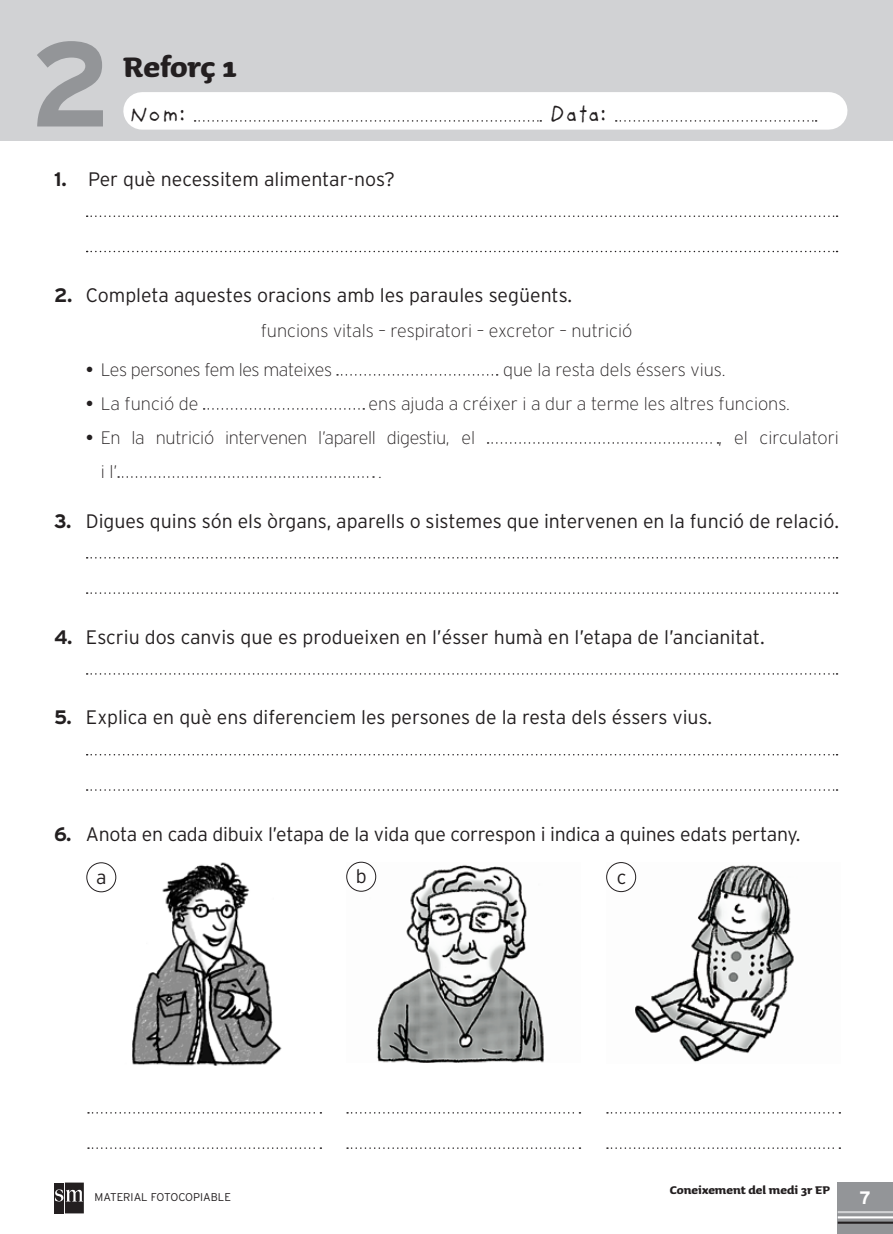
<style>
.page{position:relative;width:893px;height:1234px;background:#fff}
.page>*{position:absolute;margin:0;border:0;box-sizing:border-box;transform-origin:0 0}
.t1{font:700 120px "Interstate";color:#939598}
.t2{font:700 36px "Sauna";color:#231f20}
.t3{font:24px "Providence Sans";color:#231f20}
.t4{font:300 19.5px "Interstate";color:#231f20}
.t5{font:200 18px "Interstate";color:#231f20}
.t6{font:200 18px "Interstate";letter-spacing:-.02em;color:#231f20}
.t7{font:200 18px "Interstate";letter-spacing:-.025em;color:#231f20}
.t8{font:700 18px "Interstate";color:#fff}
.t9{font:700 14.25px "Sauna";color:#231f20}
.t10{font:300 11.25px "Interstate";color:#231f20}
.s1{font-weight:700}
.s2{font-weight:400}
.s3{font-size:19.5px}
</style>
<div class="page">
<div style="left:838px;top:1182px;width:54px;height:51px;background:#939598"></div>
<hr style="left:838px;top:1210px;width:54px;height:2px;background:#d1d2d4">
<hr style="left:838px;top:1215px;width:54px;height:3px;background:#fff">
<hr style="left:838px;top:1221px;width:54px;height:2px;background:#231f20">
<div style="left:54px;top:1182px;width:10px;height:31px;background:#231f20"></div>
<div style="left:65px;top:1182px;width:19px;height:31px;background:#231f20"></div>
<svg style="left:55px;top:1188px;width:27px;height:13px"></svg>
<div style="left:0;top:0;width:892px;height:140px;background:#d1d2d4"></div>
<div style="left:142px;top:92px;width:687px;height:38px;background:#fff"></div>
<svg style="left:195px;top:120px;width:346px;height:2px"></svg>
<svg style="left:616px;top:120px;width:201px;height:2px"></svg>
<svg style="left:87px;top:215px;width:750px;height:2px"></svg>
<svg style="left:87px;top:251px;width:750px;height:1px"></svg>
<svg style="left:337px;top:374px;width:161px;height:1px"></svg>
<svg style="left:204px;top:408px;width:160px;height:1px"></svg>
<svg style="left:488px;top:442px;width:230px;height:1px"></svg>
<svg style="left:118px;top:476px;width:256px;height:1px"></svg>
<svg style="left:87px;top:557px;width:750px;height:1px"></svg>
<svg style="left:87px;top:592px;width:750px;height:1px"></svg>
<svg style="left:87px;top:673px;width:750px;height:1px"></svg>
<svg style="left:87px;top:754px;width:750px;height:1px"></svg>
<svg style="left:87px;top:789px;width:750px;height:1px"></svg>
<img style="left:86px;top:862px;width:196px;height:202px">
<div style="left:87px;top:862px;width:29px;height:29px;background:#fff;border-radius:50%"></div>
<div style="left:86px;top:862px;width:30px;height:30px;border:1px solid #231f20;border-radius:50%"></div>
<svg style="left:88px;top:1112px;width:233px;height:1px"></svg>
<svg style="left:88px;top:1147px;width:233px;height:1px"></svg>
<img style="left:346px;top:863px;width:199px;height:199px">
<div style="left:347px;top:862px;width:29px;height:29px;background:#fff;border-radius:50%"></div>
<div style="left:346px;top:861px;width:30px;height:30px;border:1px solid #231f20;border-radius:50%"></div>
<svg style="left:347px;top:1112px;width:233px;height:1px"></svg>
<svg style="left:347px;top:1147px;width:233px;height:1px"></svg>
<img style="left:606px;top:862px;width:188px;height:200px">
<div style="left:607px;top:862px;width:29px;height:29px;background:#fff;border-radius:50%"></div>
<div style="left:606px;top:862px;width:30px;height:29px;border:1px solid #231f20;border-radius:50%"></div>
<svg style="left:607px;top:1112px;width:233px;height:1px"></svg>
<svg style="left:607px;top:1147px;width:233px;height:1px"></svg>
<h1 class="t1" style="left:30px;top:17px;width:83px">2</h1>
<h2 class="t2" style="left:123px;top:48px;width:115px">Reforç 1</h2>
<p class="t3" style="left:129px;top:99px;width:58px">Nom:</p>
<p class="t3" style="left:549px;top:99px;width:59px">Data:</p>
<p class="t4" style="left:54px;top:168px;width:343px"><span class="s1">1.</span> Per què necessitem alimentar-nos?</p>
<p class="t4" style="left:54px;top:284px;width:520px"><span class="s1">2.</span> Completa aquestes oracions amb les paraules següents.</p>
<p class="t5" style="left:261px;top:321px;width:373px">funcions vitals – respiratori – excretor – nutrició</p>
<p class="t7" style="left:86px;top:359px;width:248px"><span class="s2">•</span> Les persones fem les mateixes</p>
<p class="t5" style="left:503px;top:359px;width:224px">que la resta dels éssers vius.</p>
<p class="t5" style="left:86px;top:393px;width:114px"><span class="s2">•</span> La funció de</p>
<p class="t5" style="left:369px;top:393px;width:423px">ens ajuda a créixer i a dur a terme les altres funcions.</p>
<p class="t6" style="left:86px;top:427px;width:391px"><span class="s2">•</span> En la nutrició intervenen l’aparell digestiu, el</p>
<p class="t5" style="left:718px;top:427px;width:122px"><span class="s3">,</span> el circulatori</p>
<p class="t5" style="left:101px;top:461px;width:18px">i l’</p>
<p class="t5" style="left:378px;top:461px;width:5px">.</p>
<p class="t4" style="left:54px;top:509px;width:786px"><span class="s1">3.</span> Digues quins són els òrgans, aparells o sistemes que intervenen en la funció de relació.</p>
<p class="t4" style="left:54px;top:625px;width:712px"><span class="s1">4.</span> Escriu dos canvis que es produeixen en l’ésser humà en l’etapa de l’ancianitat.</p>
<p class="t4" style="left:54px;top:706px;width:660px"><span class="s1">5.</span> Explica en què ens diferenciem les persones de la resta dels éssers vius.</p>
<p class="t4" style="left:54px;top:822px;width:748px"><span class="s1">6.</span> Anota en cada dibuix l’etapa de la vida que correspon i indica a quines edats pertany.</p>
<p class="t4" style="left:96px;top:866px;width:12px">a</p>
<p class="t4" style="left:356px;top:865px;width:12px">b</p>
<p class="t4" style="left:617px;top:866px;width:11px">c</p>
<p class="t10" style="left:94px;top:1190px;width:138px">MATERIAL FOTOCOPIABLE</p>
<p class="t9" style="left:670px;top:1182px;width:162px">Coneixement del medi 3r EP</p>
<p class="t8" style="left:859px;top:1187px;width:13px">7</p>
</div>
